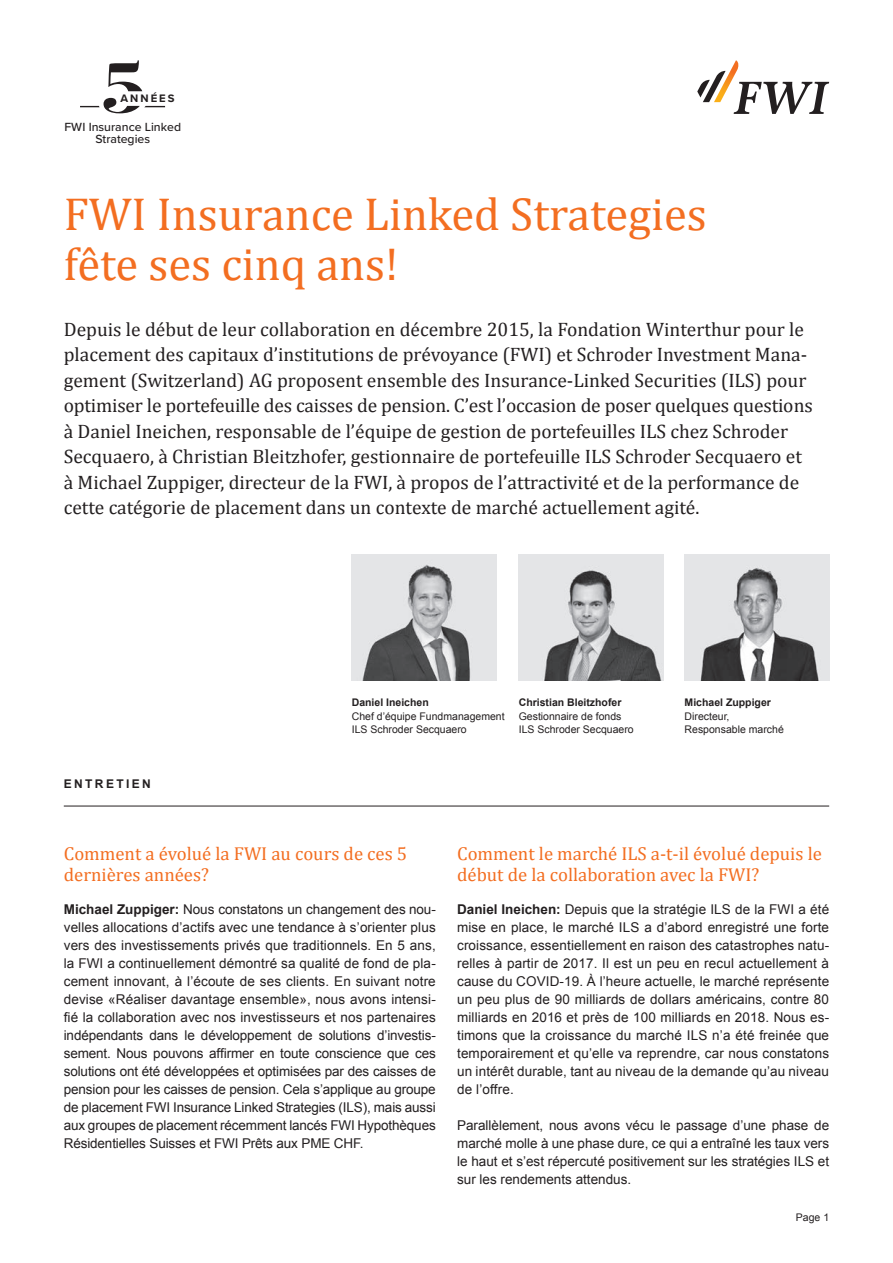
<style>
.page{position:relative;width:893px;height:1263px;background:#fff}
.page>*{position:absolute;margin:0;border:0;box-sizing:border-box;transform-origin:0 0}
._00_Haupttitel{font:46.5px/49.5px "Cambria";color:#f36e21}
._00_Lead{font:19.5px/25.5px "Cambria";color:#231f20}
._00_Unterttitel{font:18.75px/21px "Cambria";color:#f36e21}
._00_Lauftext_ohneEin{font:13.5px/18px "Arial";color:#231f20;text-align:justify}
.t1{font:500 12.3px/12.3px "Proxima Nova";color:#231f20;text-align:center}
._00_Unterttitel-2{font:700 12px "Arial";letter-spacing:.2em;color:#231f20}
.t2{font:700 11.25px "Proxima Nova";letter-spacing:.18em;color:#231f20}
._00_Lauftext_ohneEin-2{font:10.5px/13.5px "Arial";color:#231f20}
._00_Lauftext_ohneEin-3{font:700 10.5px "Arial";color:#231f20}
.s1{font-weight:700}
</style>
<div class="page">
<svg style="left:697px;top:60px;width:132px;height:54px"></svg>
<img style="left:685px;top:554px;width:144px;height:126px">
<img style="left:519px;top:554px;width:144px;height:126px">
<img style="left:352px;top:554px;width:144px;height:126px">
<hr style="left:64px;top:806px;width:765px;height:1px;background:#231f20">
<svg style="left:108px;top:60px;width:34px;height:31px"></svg>
<svg style="left:80px;top:98px;width:85px;height:15px"></svg>
<p class="t2" style="left:121px;top:90px;width:56px">ANNÉES</p>
<p class="t1" style="left:64px;top:120px;width:118px">FWI Insurance Linked<br>Strategies</p>
<p class="_00_Haupttitel" style="left:64px;top:190px;width:644px">FWI Insurance Linked Strategies fête ses cinq ans!</p>
<p class="_00_Lead" style="left:64px;top:316px;width:751px">Depuis le début de leur collaboration en décembre 2015, la Fondation Winterthur pour le placement des capitaux d’institutions de prévoyance (FWI) et Schroder Investment Mana&shy;gement (Switzerland) AG proposent ensemble des Insurance-Linked Securities (ILS) pour optimiser le portefeuille des caisses de pension. C’est l’occasion de poser quelques questions à Daniel Ineichen, responsable de l’équipe de gestion de portefeuilles ILS chez Schroder Secquaero, à Christian Bleitzhofer, gestionnaire de portefeuille ILS Schroder Secquaero et à Michael Zuppiger, directeur de la FWI, à propos de l’attractivité et de la performance de cette catégorie de placement dans un contexte de marché actuellement agité.</p>
<p class="_00_Unterttitel-2" style="left:64px;top:776px;width:89px">ENTRETIEN</p>
<p class="_00_Lauftext_ohneEin-3" style="left:352px;top:695px;width:79px">Daniel Ineichen</p>
<p class="_00_Lauftext_ohneEin-2" style="left:352px;top:709px;width:154px">Chef d’équipe Fundmanagement<br>ILS Schroder Secquaero</p>
<p class="_00_Lauftext_ohneEin-3" style="left:519px;top:695px;width:104px">Christian Bleitzhofer</p>
<p class="_00_Lauftext_ohneEin-2" style="left:519px;top:709px;width:116px">Gestionnaire de fonds<br>ILS Schroder Secquaero</p>
<p class="_00_Lauftext_ohneEin-3" style="left:685px;top:695px;width:88px">Michael Zuppiger</p>
<p class="_00_Lauftext_ohneEin-2" style="left:685px;top:709px;width:46px">Directeur,</p>
<p class="_00_Lauftext_ohneEin-2" style="left:685px;top:723px;width:101px">Responsable marché</p>
<p class="_00_Unterttitel" style="left:64px;top:844px;width:345px">Comment a évolué la FWI au cours de ces 5 dernières années?</p>
<p class="_00_Lauftext_ohneEin" style="left:64px;top:901px;width:374px"><span class="s1">Michael Zuppiger:</span> Nous constatons un changement des nou&shy;velles allocations d’actifs avec une tendance à s’orienter plus vers des investissements privés que traditionnels. En 5 ans, la FWI a continuellement démontré sa qualité de fond de pla&shy;cement innovant, à l’écoute de ses clients. En suivant notre devise «Réaliser davantage ensemble», nous avons intensi&shy;fié la collaboration avec nos investisseurs et nos partenaires indépendants dans le développement de solutions d’investis&shy;sement. Nous pouvons affirmer en toute conscience que ces solutions ont été développées et optimisées par des caisses de pension pour les caisses de pension. Cela s’applique au groupe de placement FWI Insurance Linked Strategies (ILS), mais aussi aux groupes de placement récemment lancés FWI Hypothèques Résidentielles Suisses et FWI Prêts aux PME CHF.</p>
<p class="_00_Unterttitel" style="left:457px;top:844px;width:366px">Comment le marché ILS a-t-il évolué depuis le début de la collaboration avec la FWI?</p>
<p class="_00_Lauftext_ohneEin" style="left:457px;top:901px;width:374px"><span class="s1">Daniel Ineichen:</span> Depuis que la stratégie ILS de la FWI a été mise en place, le marché ILS a d’abord enregistré une forte croissance, essentiellement en raison des catastrophes natu&shy;relles à partir de 2017. Il est un peu en recul actuellement à cause du COVID-19. À l’heure actuelle, le marché représente un peu plus de 90 milliards de dollars américains, contre 80 milliards en 2016 et près de 100 milliards en 2018. Nous es&shy;timons que la croissance du marché ILS n’a été freinée que temporairement et qu’elle va reprendre, car nous constatons un intérêt durable, tant au niveau de la demande qu’au niveau de l’offre.</p>
<p class="_00_Lauftext_ohneEin" style="left:457px;top:1117px;width:374px">Parallèlement, nous avons vécu le passage d’une phase de marché molle à une phase dure, ce qui a entraîné les taux vers le haut et s’est répercuté positivement sur les stratégies ILS et sur les rendements attendus.</p>
<p class="_00_Lauftext_ohneEin-2" style="left:796px;top:1210px;width:35px">Page 1</p>
</div>
